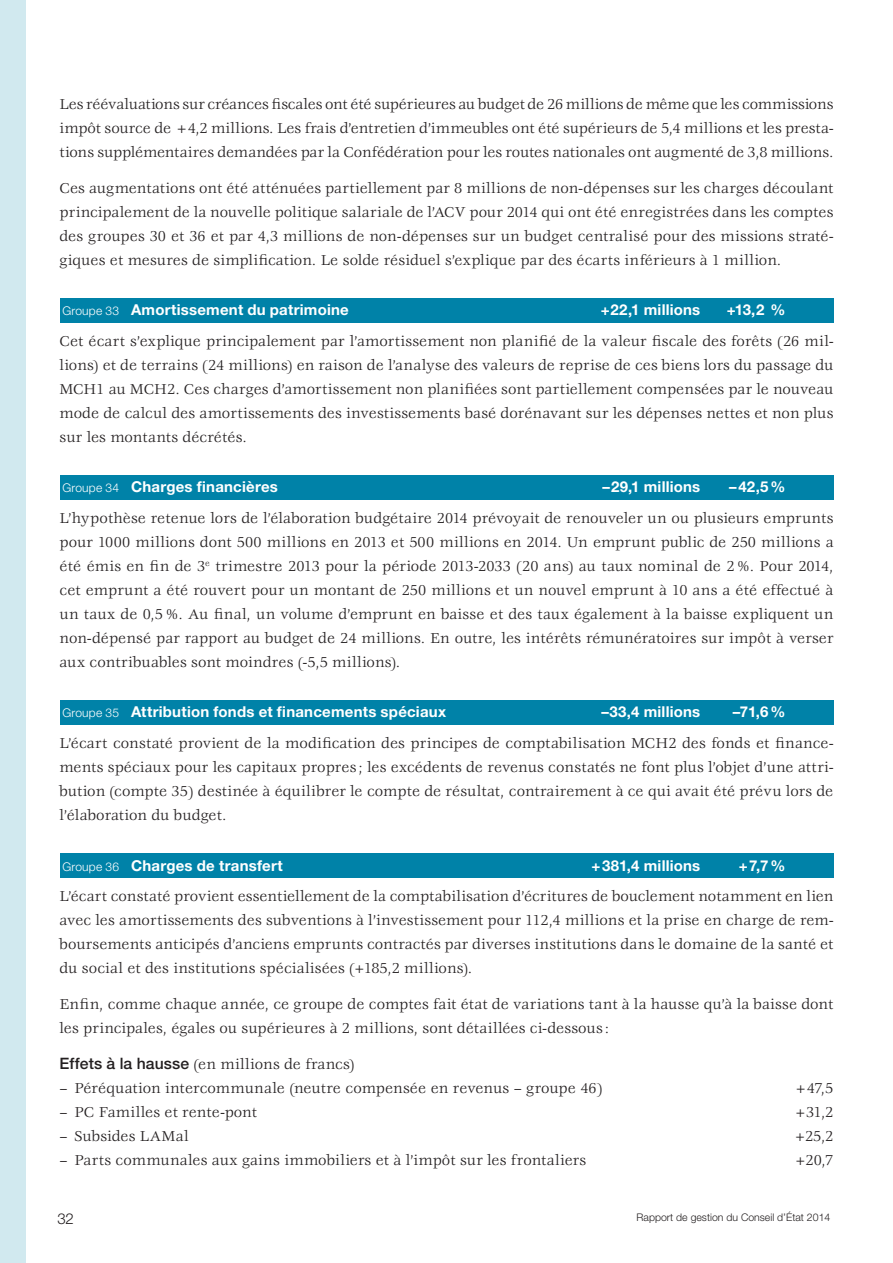
<style>
.page{position:relative;width:893px;height:1263px;background:#fff}
.page>*{position:absolute;margin:0;border:0;box-sizing:border-box;transform-origin:0 0}
.t1{font:15.75px/24px "Veljovic Std";letter-spacing:.005em;color:#231f20;text-align:justify}
.t2{font:700 15px "Helvetica Neue LT Std";letter-spacing:.015em;color:#fff}
.t3{font:300 15px "Helvetica Neue LT Std";color:#231f20}
.t4{font:300 10.5px "Helvetica Neue LT Std";color:#231f20}
.s1{font-weight:300;font-size:12px}
.s2{font-family:"Helvetica Neue LT Std";font-weight:500}
</style>
<div class="page">
<div style="left:0;top:0;width:26px;height:1263px;background:#d1e9ef"></div>
<div style="left:60px;top:298px;width:773px;height:24px;background:#0082a8"></div>
<div style="left:60px;top:475px;width:773px;height:24px;background:#0082a8"></div>
<div style="left:60px;top:700px;width:773px;height:24px;background:#0082a8"></div>
<div style="left:60px;top:853px;width:773px;height:24px;background:#0082a8"></div>
<p class="t1" style="left:60px;top:93px;width:775px">Les réévaluations sur créances fiscales ont été supérieures au budget de 26 millions de même que les commissions impôt source de +4,2 millions. Les frais d’entretien d’immeubles ont été supérieurs de 5,4 millions et les presta&shy;tions supplémentaires demandées par la Confédération pour les routes nationales ont augmenté de 3,8 millions.</p>
<p class="t1" style="left:60px;top:177px;width:775px">Ces augmentations ont été atténuées partiellement par 8 millions de non-dépenses sur les charges découlant principalement de la nouvelle politique salariale de l’ACV pour 2014 qui ont été enregistrées dans les comptes des groupes 30 et 36 et par 4,3 millions de non-dépenses sur un budget centralisé pour des missions straté&shy;giques et mesures de simplification. Le solde résiduel s’explique par des écarts inférieurs à 1 million.</p>
<p class="t2" style="left:63px;top:301px;width:288px"><span class="s1">Groupe 33</span> Amortissement du patrimoine</p>
<p class="t2" style="left:601px;top:301px;width:101px">+22,1 millions</p>
<p class="t2" style="left:727px;top:301px;width:60px">+13,2 %</p>
<p class="t1" style="left:60px;top:330px;width:775px">Cet écart s’explique principalement par l’amortissement non planifié de la valeur fiscale des forêts (26 mil&shy;lions) et de terrains (24 millions) en raison de l’analyse des valeurs de reprise de ces biens lors du passage du MCH1 au MCH2. Ces charges d’amortissement non planifiées sont partiellement compensées par le nouveau mode de calcul des amortissements des investissements basé dorénavant sur les dépenses nettes et non plus sur les montants décrétés.</p>
<p class="t2" style="left:63px;top:478px;width:217px"><span class="s1">Groupe 34</span> Charges financières</p>
<p class="t2" style="left:602px;top:478px;width:99px">–29,1 millions</p>
<p class="t2" style="left:729px;top:478px;width:58px">–42,5%</p>
<p class="t1" style="left:60px;top:507px;width:775px">L’hypothèse retenue lors de l’élaboration budgétaire 2014 prévoyait de renouveler un ou plusieurs emprunts pour 1000 millions dont 500 millions en 2013 et 500 millions en 2014. Un emprunt public de 250 millions a été émis en fin de 3<sup>e</sup> trimestre 2013 pour la période 2013-2033 (20 ans) au taux nominal de 2%. Pour 2014, cet emprunt a été rouvert pour un montant de 250 millions et un nouvel emprunt à 10 ans a été effectué à un taux de 0,5%. Au final, un volume d’emprunt en baisse et des taux également à la baisse expliquent un non-dépensé par rapport au budget de 24 millions. En outre, les intérêts rémunératoires sur impôt à verser aux contribuables sont moindres (-5,5 millions).</p>
<p class="t2" style="left:63px;top:703px;width:385px"><span class="s1">Groupe 35</span> Attribution fonds et financements spéciaux</p>
<p class="t2" style="left:601px;top:703px;width:100px">–33,4 millions</p>
<p class="t2" style="left:733px;top:703px;width:54px">–71,6%</p>
<p class="t1" style="left:60px;top:732px;width:775px">L’écart constaté provient de la modification des principes de comptabilisation MCH2 des fonds et finance&shy;ments spéciaux pour les capitaux propres ; les excédents de revenus constatés ne font plus l’objet d’une attri&shy;bution (compte 35) destinée à équilibrer le compte de résultat, contrairement à ce qui avait été prévu lors de l’élaboration du budget.</p>
<p class="t2" style="left:63px;top:856px;width:222px"><span class="s1">Groupe 36</span> Charges de transfert</p>
<p class="t2" style="left:592px;top:856px;width:110px">+381,4 millions</p>
<p class="t2" style="left:739px;top:856px;width:48px">+7,7%</p>
<p class="t1" style="left:60px;top:885px;width:775px">L’écart constaté provient essentiellement de la comptabilisation d’écritures de bouclement notamment en lien avec les amortissements des subventions à l’investissement pour 112,4 millions et la prise en charge de rem&shy;boursements anticipés d’anciens emprunts contractés par diverses institutions dans le domaine de la santé et du social et des institutions spécialisées (+185,2 millions).</p>
<p class="t1" style="left:60px;top:993px;width:775px">Enfin, comme chaque année, ce groupe de comptes fait état de variations tant à la hausse qu’à la baisse dont les principales, égales ou supérieures à 2 millions, sont détaillées ci-dessous :</p>
<p class="t1" style="left:60px;top:1053px;width:296px"><span class="s2">Effets à la hausse</span> (en millions de francs)</p>
<p class="t1" style="left:60px;top:1077px;width:545px">– Péréquation intercommunale (neutre compensée en revenus – groupe 46)</p>
<p class="t1" style="left:794px;top:1077px;width:41px">+47,5</p>
<p class="t1" style="left:60px;top:1101px;width:199px">– PC Familles et rente-pont</p>
<p class="t1" style="left:793px;top:1101px;width:41px">+31,2</p>
<p class="t1" style="left:60px;top:1125px;width:131px">– Subsides LAMal</p>
<p class="t1" style="left:793px;top:1125px;width:42px">+25,2</p>
<p class="t1" style="left:60px;top:1149px;width:528px">– Parts communales aux gains immobiliers et à l’impôt sur les frontaliers</p>
<p class="t1" style="left:793px;top:1149px;width:41px">+20,7</p>
<p class="t3" style="left:57px;top:1209px;width:18px">32</p>
<p class="t4" style="left:637px;top:1210px;width:195px">Rapport de gestion du Conseil d’État 2014</p>
</div>
